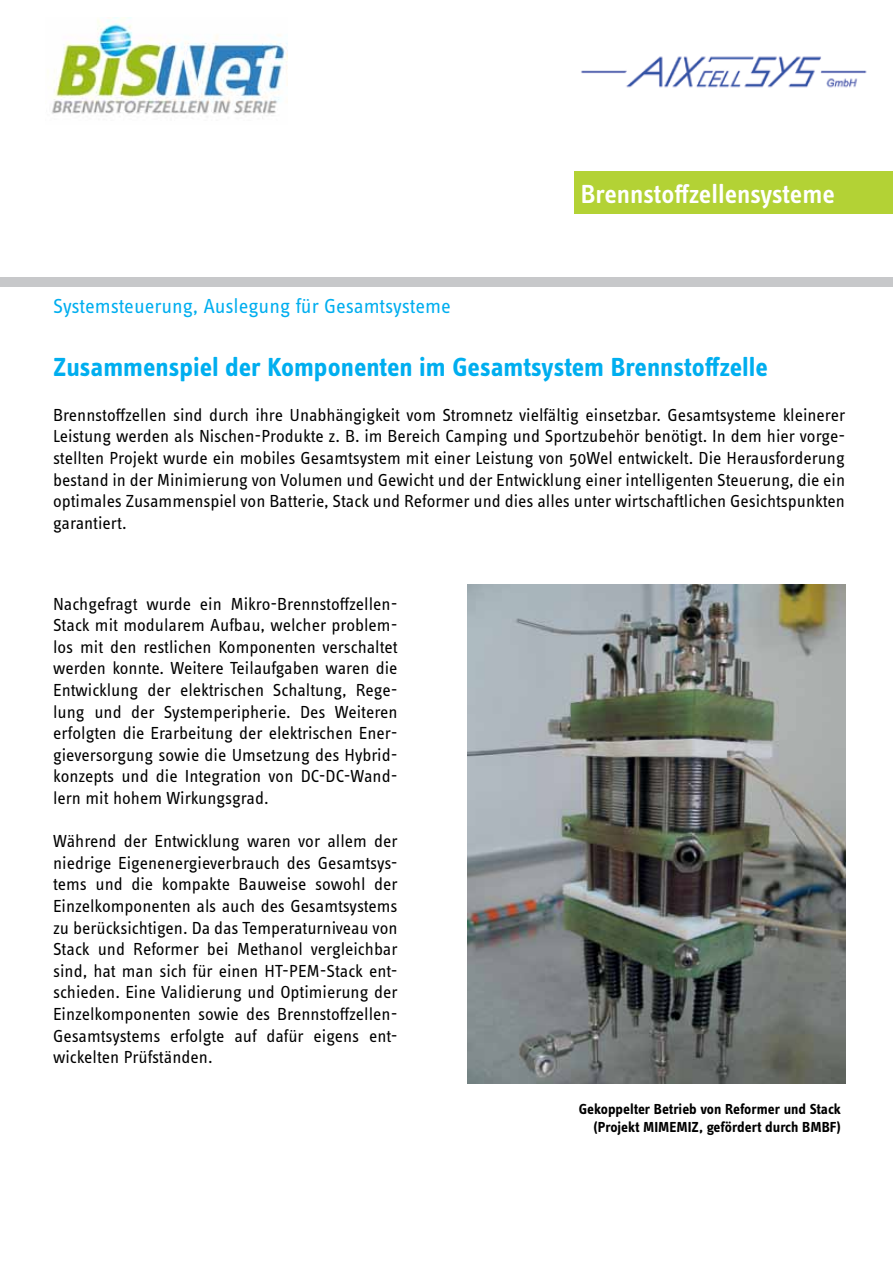
<style>
.page{position:relative;width:893px;height:1263px;background:#fff}
.page>*{position:absolute;margin:0;border:0;box-sizing:border-box;transform-origin:0 0}
.t1{font:700 27px "Info OT Text";color:#00aeef}
.t2{font:600 27px "Info OT Text";color:#fff}
.t3{font:21px "Info OT Text";letter-spacing:-.005em;color:#00aeef}
.t4{font:18px/21.6px "Info OT Text";color:#000;text-align:justify}
.t5{font:700 15px/18px "Info OT Text";color:#000;text-align:right}
</style>
<div class="page">
<div style="left:0;top:277px;width:893px;height:10px;background:#c7c8ca"></div>
<div style="left:574px;top:171px;width:319px;height:43px;background:#b3d235"></div>
<img style="left:581px;top:56px;width:286px;height:32px">
<img style="left:51px;top:17px;width:236px;height:102px">
<img style="left:468px;top:584px;width:377px;height:500px">
<p class="t3" style="left:53px;top:293px;width:399px">Systemsteuerung, Auslegung für Gesamtsysteme</p>
<h1 class="t2" style="left:581px;top:178px;width:256px">Brennstoffzellensysteme</h1>
<h1 class="t1" style="left:53px;top:350px;width:716px">Zusammenspiel der Komponenten im Gesamtsystem Brennstoffzelle</h1>
<p class="t4" style="left:53px;top:404px;width:794px">Brennstoffzellen sind durch ihre Unabhängigkeit vom Stromnetz vielfältig einsetzbar. Gesamtsysteme kleinerer Leistung werden als Nischen-Produkte z. B. im Bereich Camping und Sportzubehör benötigt. In dem hier vorge&shy;stellten Projekt wurde ein mobiles Gesamtsystem mit einer Leistung von 50Wel entwickelt. Die Herausforderung bestand in der Minimierung von Volumen und Gewicht und der Entwicklung einer intelligenten Steuerung, die ein optimales Zusammenspiel von Batterie, Stack und Reformer und dies alles unter wirtschaftlichen Gesichtspunkten garantiert.</p>
<p class="t4" style="left:53px;top:592px;width:346px">Nachgefragt wurde ein Mikro-Brennstoffzellen-Stack mit modularem Aufbau, welcher problem&shy;los mit den restlichen Komponenten verschaltet werden konnte. Weitere Teilaufgaben waren die Entwicklung der elektrischen Schaltung, Rege&shy;lung und der Systemperipherie. Des Weiteren erfolgten die Erarbeitung der elektrischen Ener&shy;gieversorgung sowie die Umsetzung des Hybrid&shy;konzepts und die Integration von DC-DC-Wand&shy;lern mit hohem Wirkungsgrad.</p>
<p class="t4" style="left:53px;top:830px;width:346px">Während der Entwicklung waren vor allem der niedrige Eigenenergieverbrauch des Gesamtsys&shy;tems und die kompakte Bauweise sowohl der Einzelkomponenten als auch des Gesamtsystems zu berücksichtigen. Da das Temperaturniveau von Stack und Reformer bei Methanol vergleichbar sind, hat man sich für einen HT-PEM-Stack ent&shy;schieden. Eine Validierung und Optimierung der Einzelkomponenten sowie des Brennstoffzellen-Gesamtsystems erfolgte auf dafür eigens ent&shy;wickelten Prüfständen.</p>
<p class="t5" style="left:579px;top:1100px;width:264px">Gekoppelter Betrieb von Reformer und Stack (Projekt MIMEMIZ, gefördert durch BMBF)</p>
</div>
